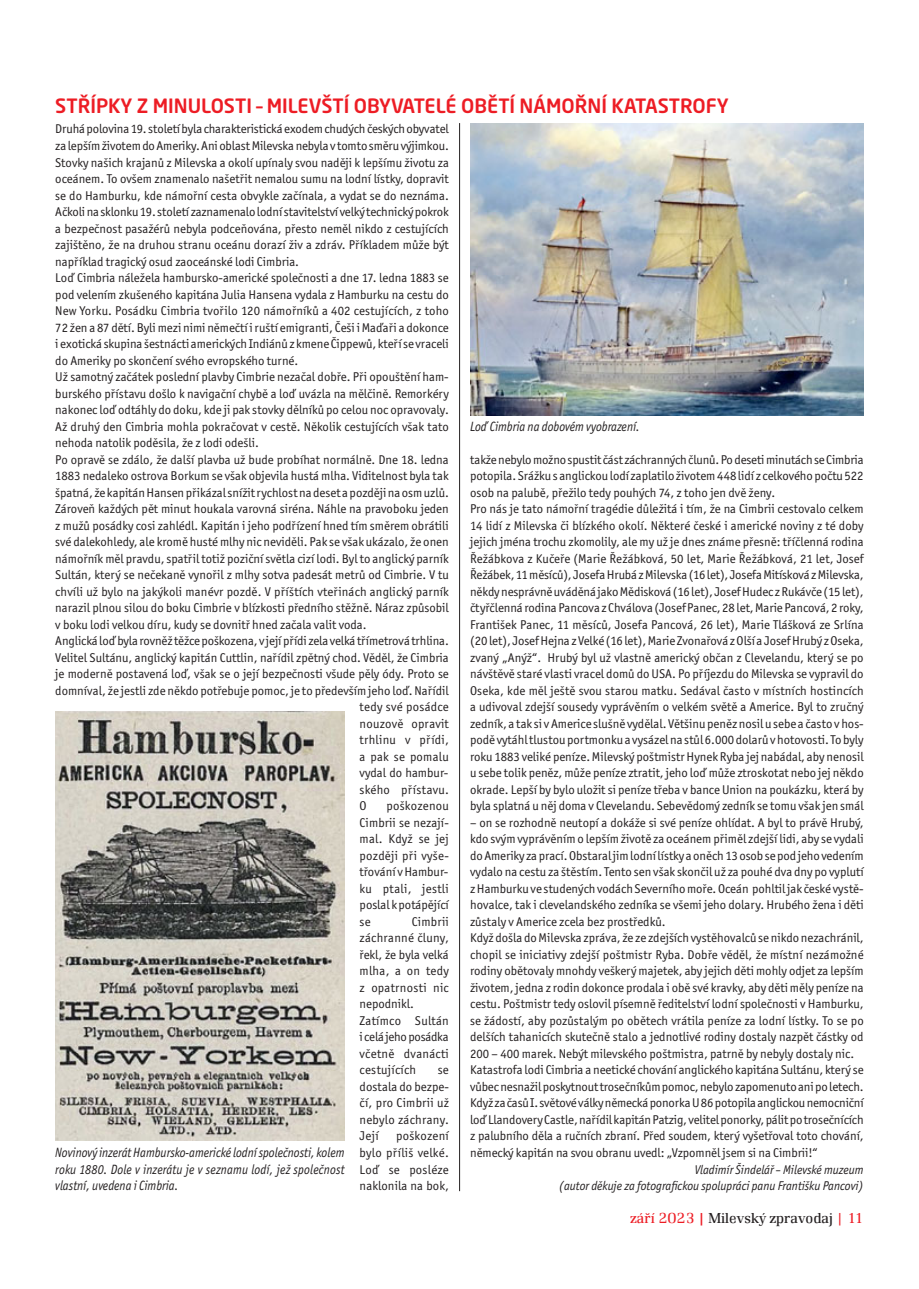
<style>
.page{position:relative;width:919px;height:1289px;background:#fff}
.page>*{position:absolute;margin:0;border:0;box-sizing:border-box;transform-origin:0 0}
.t1{font:500 19.5px "Neo Sans Pro";color:#ed1c24}
.t2{font:300 15px "Renault TOT";color:#231f20}
.t3{font:italic 13.5px/16.5px "Officina Sans Itc TOT";color:#231f20;text-align:justify;scale:.9 1}
.t4{font:12.75px/16.5px "Officina Sans Itc TOT";color:#231f20;text-align:justify}
.t5{font:12.75px/16.5px "Officina Sans Itc TOT";letter-spacing:.02em;color:#231f20}
.t6{font:italic 12.75px/16.5px "Officina Sans Itc TOT";color:#231f20;text-align:right;scale:.95 1}
.s1{color:#ed1c24}
.s2{font-weight:500;color:#ed1c24}
</style>
<div class="page">
<hr style="left:459px;top:123px;width:1px;height:1068px;background:#231f20">
<img style="left:55px;top:711px;width:289px;height:429px">
<img style="left:470px;top:123px;width:393px;height:292px">
<h1 class="t1" style="left:55px;top:95px;width:675px">STŘÍPKY Z MINULOSTI – MILEVŠTÍ OBYVATELÉ OBĚTÍ NÁMOŘNÍ KATASTROFY</h1>
<p class="t4" style="left:55px;top:122px;width:395px">Druhá polovina 19. století byla charakteristická exodem chudých českých obyvatel</p>
<p class="t4" style="left:55px;top:138px;width:395px">za lepším životem do Ameriky. Ani oblast Milevska nebyla v tomto směru výjimkou.</p>
<p class="t4" style="left:55px;top:155px;width:395px">Stovky našich krajanů z Milevska a okolí upínaly svou naději k lepšímu životu za</p>
<p class="t4" style="left:55px;top:171px;width:395px">oceánem. To ovšem znamenalo našetřit nemalou sumu na lodní lístky, dopravit</p>
<p class="t4" style="left:55px;top:188px;width:395px">se do Hamburku, kde námořní cesta obvykle začínala, a vydat se do neznáma.</p>
<p class="t4" style="left:55px;top:204px;width:395px">Ačkoli na sklonku 19. století zaznamenalo lodní stavitelství velký technický pokrok</p>
<p class="t4" style="left:55px;top:221px;width:395px">a bezpečnost pasažérů nebyla podceňována, přesto neměl nikdo z cestujících</p>
<p class="t4" style="left:55px;top:237px;width:395px">zajištěno, že na druhou stranu oceánu dorazí živ a zdráv. Příkladem může být</p>
<p class="t4" style="left:55px;top:254px;width:245px">například tragický osud zaoceánské lodi Cimbria.</p>
<p class="t4" style="left:55px;top:270px;width:395px">Loď Cimbria náležela hambursko-americké společnosti a dne 17. ledna 1883 se</p>
<p class="t4" style="left:55px;top:287px;width:395px">pod velením zkušeného kapitána Julia Hansena vydala z Hamburku na cestu do</p>
<p class="t4" style="left:55px;top:303px;width:395px">New Yorku. Posádku Cimbria tvořilo 120 námořníků a 402 cestujících, z toho</p>
<p class="t4" style="left:55px;top:320px;width:395px">72 žen a 87 dětí. Byli mezi nimi němečtí i ruští emigranti, Češi i Maďaři a dokonce</p>
<p class="t4" style="left:55px;top:336px;width:395px">i exotická skupina šestnácti amerických Indiánů z kmene Čippewů, kteří se vraceli</p>
<p class="t4" style="left:55px;top:353px;width:244px">do Ameriky po skončení svého evropského turné.</p>
<p class="t4" style="left:55px;top:369px;width:394px">Už samotný začátek poslední plavby Cimbrie nezačal dobře. Při opouštění ham-</p>
<p class="t4" style="left:55px;top:386px;width:395px">burského přístavu došlo k navigační chybě a loď uvázla na mělčině. Remorkéry</p>
<p class="t4" style="left:55px;top:402px;width:395px">nakonec loď odtáhly do doku, kde ji pak stovky dělníků po celou noc opravovaly.</p>
<p class="t4" style="left:55px;top:419px;width:395px">Až druhý den Cimbria mohla pokračovat v cestě. Několik cestujících však tato</p>
<p class="t4" style="left:55px;top:435px;width:205px">nehoda natolik poděsila, že z lodi odešli.</p>
<p class="t4" style="left:55px;top:452px;width:395px">Po opravě se zdálo, že další plavba už bude probíhat normálně. Dne 18. ledna</p>
<p class="t4" style="left:55px;top:468px;width:395px">1883 nedaleko ostrova Borkum se však objevila hustá mlha. Viditelnost byla tak</p>
<p class="t4" style="left:55px;top:485px;width:395px">špatná, že kapitán Hansen přikázal snížit rychlost na deset a později na osm uzlů.</p>
<p class="t4" style="left:55px;top:501px;width:395px">Zároveň každých pět minut houkala varovná siréna. Náhle na pravoboku jeden</p>
<p class="t4" style="left:55px;top:518px;width:395px">z mužů posádky cosi zahlédl. Kapitán i jeho podřízení hned tím směrem obrátili</p>
<p class="t4" style="left:55px;top:534px;width:395px">své dalekohledy, ale kromě husté mlhy nic neviděli. Pak se však ukázalo, že onen</p>
<p class="t4" style="left:55px;top:551px;width:395px">námořník měl pravdu, spatřil totiž poziční světla cizí lodi. Byl to anglický parník</p>
<p class="t4" style="left:55px;top:567px;width:395px">Sultán, který se nečekaně vynořil z mlhy sotva padesát metrů od Cimbrie. V tu</p>
<p class="t4" style="left:55px;top:584px;width:395px">chvíli už bylo na jakýkoli manévr pozdě. V příštích vteřinách anglický parník</p>
<p class="t4" style="left:55px;top:600px;width:395px">narazil plnou silou do boku Cimbrie v blízkosti předního stěžně. Náraz způsobil</p>
<p class="t4" style="left:55px;top:617px;width:313px">v boku lodi velkou díru, kudy se dovnitř hned začala valit voda.</p>
<p class="t4" style="left:55px;top:633px;width:395px">Anglická loď byla rovněž těžce poškozena, v její přídi zela velká třímetrová trhlina.</p>
<p class="t4" style="left:55px;top:650px;width:395px">Velitel Sultánu, anglický kapitán Cuttlin, nařídil zpětný chod. Věděl, že Cimbria</p>
<p class="t4" style="left:55px;top:666px;width:395px">je moderně postavená loď, však se o její bezpečnosti všude pěly ódy. Proto se</p>
<p class="t4" style="left:55px;top:683px;width:395px">domníval, že jestli zde někdo potřebuje pomoc, je to především jeho loď. Nařídil</p>
<p class="t5" style="left:359px;top:699px;width:91px">tedy své posádce</p>
<p class="t5" style="left:359px;top:716px;width:91px">nouzově opravit</p>
<p class="t5" style="left:359px;top:732px;width:91px">trhlinu v přídi,</p>
<p class="t5" style="left:359px;top:749px;width:91px">a pak se pomalu</p>
<p class="t4" style="left:359px;top:765px;width:90px">vydal do hambur-</p>
<p class="t5" style="left:359px;top:782px;width:91px">ského přístavu.</p>
<p class="t4" style="left:359px;top:798px;width:9px">O</p>
<p class="t4" style="left:359px;top:798px;width:91px;text-indent:27px">poškozenou Cimbrii se nezají&shy;mal. Když se jej později při vyše&shy;třování v Hambur&shy;ku ptali, jestli poslal k potápějící se</p>
<p class="t5" style="left:359px;top:914px;width:91px;text-indent:52px">Cimbrii záchranné čluny, řekl, že byla velká mlha, a on tedy z opatrnosti nic nepodnikl.<br>Zatímco Sultán i celá jeho posádka včetně dvanácti cestujících</p>
<p class="t4" style="left:359px;top:1062px;width:91px;text-indent:78px">se dostala do bezpe&shy;čí, pro Cimbrii už nebylo záchrany.<br>Její</p>
<p class="t4" style="left:359px;top:1128px;width:91px;text-indent:37px">poškození bylo příliš velké.<br>Loď se posléze naklonila na bok,</p>
<p class="t3" style="left:55px;top:1145px;width:323px">Novinový inzerát Hambursko-americké lodní společnosti, kolem roku 1880. Dole v inzerátu je v seznamu lodí, jež společnost vlastní, uvedena i Cimbria.</p>
<p class="t3" style="left:470px;top:419px;width:190px">Loď Cimbria na dobovém vyobrazení.</p>
<p class="t4" style="left:470px;top:452px;width:395px;text-align:left">takže nebylo možno spustit část záchranných člunů. Po deseti minutách se Cimbria potopila. Srážku s anglickou lodí zaplatilo životem 448 lidí z celkového počtu 522 osob na palubě, přežilo tedy pouhých 74, z toho jen dvě ženy.<br>Pro nás je tato námořní tragédie důležitá i tím, že na Cimbrii cestovalo celkem 14 lidí z Milevska či blízkého okolí. Některé české i americké noviny z té doby jejich jména trochu zkomolily, ale my už je dnes známe přesně: tříčlenná rodina Řežábkova z Kučeře (Marie Řežábková, 50 let, Marie Řežábková, 21 let, Josef Řežábek, 11 měsíců), Josefa Hrubá z Milevska (16 let), Josefa Mitísková z Milevska, někdy nesprávně uváděná jako Mědisková (16 let), Josef Hudec z Rukávče (15 let), čtyřčlenná rodina Pancova z Chválova (Josef Panec, 28 let, Marie Pancová, 2 roky, František Panec, 11 měsíců, Josefa Pancová, 26 let), Marie Tlášková ze Srlína (20 let), Josef Hejna z Velké (16 let), Marie Zvonařová z Olší a Josef Hrubý z Oseka, zvaný „Anýž“. Hrubý byl už vlastně americký občan z Clevelandu, který se po návštěvě staré vlasti vracel domů do USA. Po příjezdu do Milevska se vypravil do Oseka, kde měl ještě svou starou matku. Sedával často v místních hostincích a udivoval zdejší sousedy vyprávěním o velkém světě a Americe. Byl to zručný zedník, a tak si v Americe slušně vydělal. Většinu peněz nosil u sebe a často v hos&shy;podě vytáhl tlustou portmonku a vysázel na stůl 6.000 dolarů v hotovosti. To byly roku 1883 veliké peníze. Milevský poštmistr Hynek Ryba jej nabádal, aby nenosil u sebe tolik peněz, může peníze ztratit, jeho loď může ztroskotat nebo jej někdo okrade. Lepší by bylo uložit si peníze třeba v bance Union na poukázku, která by byla splatná u něj doma v Clevelandu. Sebevědomý zedník se tomu však jen smál</p>
<p class="t4" style="left:470px;top:815px;width:395px;text-align:left">– on se rozhodně neutopí a dokáže si své peníze ohlídat. A byl to právě Hrubý, kdo svým vyprávěním o lepším životě za oceánem přiměl zdejší lidi, aby se vydali do Ameriky za prací. Obstaral jim lodní lístky a oněch 13 osob se pod jeho vedením vydalo na cestu za štěstím. Tento sen však skončil už za pouhé dva dny po vyplutí z Hamburku ve studených vodách Severního moře. Oceán pohltil jak české vystě&shy;hovalce, tak i clevelandského zedníka se všemi jeho dolary. Hrubého žena i děti zůstaly v Americe zcela bez prostředků.<br>Když došla do Milevska zpráva, že ze zdejších vystěhovalců se nikdo nezachránil, chopil se iniciativy zdejší poštmistr Ryba. Dobře věděl, že místní nezámožné rodiny obětovaly mnohdy veškerý majetek, aby jejich děti mohly odjet za lepším životem, jedna z rodin dokonce prodala i obě své kravky, aby děti měly peníze na cestu. Poštmistr tedy oslovil písemně ředitelství lodní společnosti v Hamburku, se žádostí, aby pozůstalým po obětech vrátila peníze za lodní lístky. To se po delších tahanicích skutečně stalo a jednotlivé rodiny dostaly nazpět částky od 200 – 400 marek. Nebýt milevského poštmistra, patrně by nebyly dostaly nic.<br>Katastrofa lodi Cimbria a neetické chování anglického kapitána Sultánu, který se vůbec nesnažil poskytnout trosečníkům pomoc, nebylo zapomenuto ani po letech.<br>Když za časů I. světové války německá ponorka U 86 potopila anglickou nemocniční loď Llandovery Castle, nařídil kapitán Patzig, velitel ponorky, pálit po trosečnících z palubního děla a ručních zbraní. Před soudem, který vyšetřoval toto chování, německý kapitán na svou obranu uvedl: „Vzpomněl jsem si na Cimbrii!“</p>
<p class="t6" style="left:559px;top:1161px;width:322px">Vladimír Šindelář – Milevské muzeum<br>(autor děkuje za fotografickou spolupráci panu Františku Pancovi)</p>
<p class="t2" style="left:630px;top:1212px;width:235px"><span class="s1">září 2023</span> <span class="s2">|</span> Milevský zpravodaj <span class="s1">| 11</span></p>
</div>
